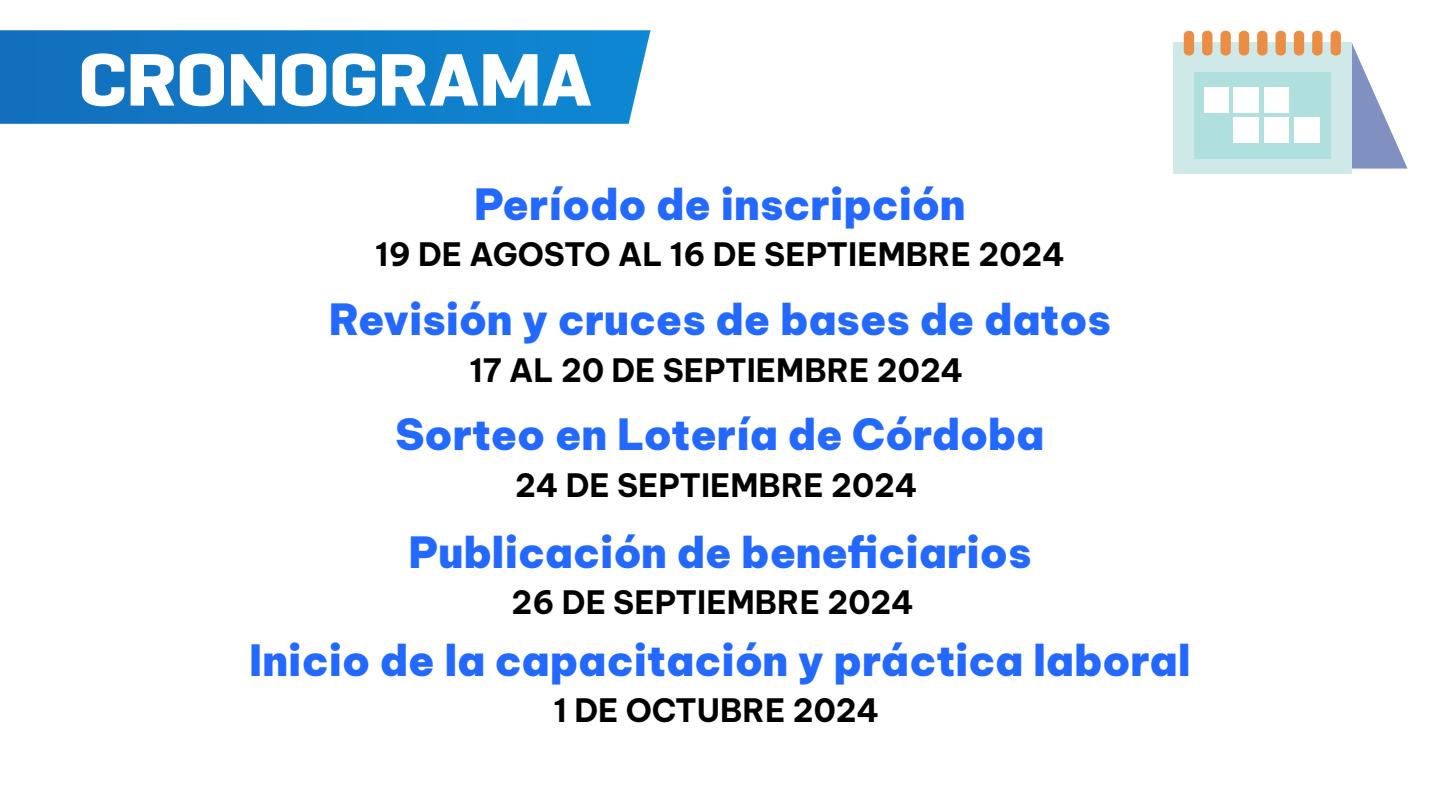
<style>
.page{position:relative;width:1440px;height:810px;background:#fff}
.page>*{position:absolute;margin:0;border:0;box-sizing:border-box;transform-origin:0 0}
.t1{font:700 expanded 75.68px "Geogrotesque Sharp";letter-spacing:-.015em;color:#fff}
.t2{font:900 42.22px "Be Vietnam Pro";color:#2368ff}
.t3{font:700 31.65px "Be Vietnam Pro";color:#000}
</style>
<div class="page">
<svg style="left:0;top:30px;width:651px;height:94px;background:#157dc8"></svg>
<div style="left:1173px;top:43px;width:179px;height:131px;background:#cfe8e8"></div>
<svg style="left:1173px;top:31px;width:235px;height:138px"></svg>
<div style="left:1194px;top:72px;width:137px;height:86px;background:#afe0de"></div>
<div style="left:1204px;top:87px;width:24px;height:25px;background:#fff"></div>
<div style="left:1234px;top:87px;width:25px;height:25px;background:#fff"></div>
<div style="left:1264px;top:87px;width:25px;height:25px;background:#fff"></div>
<div style="left:1234px;top:118px;width:25px;height:25px;background:#fff"></div>
<div style="left:1264px;top:118px;width:25px;height:25px;background:#fff"></div>
<div style="left:1294px;top:118px;width:26px;height:25px;background:#fff"></div>
<h1 class="t1" style="left:78px;top:33px;width:515px">CRONOGRAMA</h1>
<p class="t2" style="left:474px;top:167px;width:493px">Período de inscripción</p>
<p class="t3" style="left:375px;top:227px;width:691px">19 DE AGOSTO AL 16 DE SEPTIEMBRE 2024</p>
<p class="t2" style="left:329px;top:283px;width:784px">Revisión y cruces de bases de datos</p>
<p class="t3" style="left:469px;top:343px;width:496px">17 AL 20 DE SEPTIEMBRE 2024</p>
<p class="t2" style="left:396px;top:398px;width:650px">Sorteo en Lotería de Córdoba</p>
<p class="t3" style="left:515px;top:458px;width:404px">24 DE SEPTIEMBRE 2024</p>
<p class="t2" style="left:408px;top:515px;width:625px">Publicación de beneficiarios</p>
<p class="t3" style="left:512px;top:576px;width:404px">26 DE SEPTIEMBRE 2024</p>
<p class="t2" style="left:249px;top:623px;width:943px">Inicio de la capacitación y práctica laboral</p>
<p class="t3" style="left:554px;top:684px;width:327px">1 DE OCTUBRE 2024</p>
</div>
